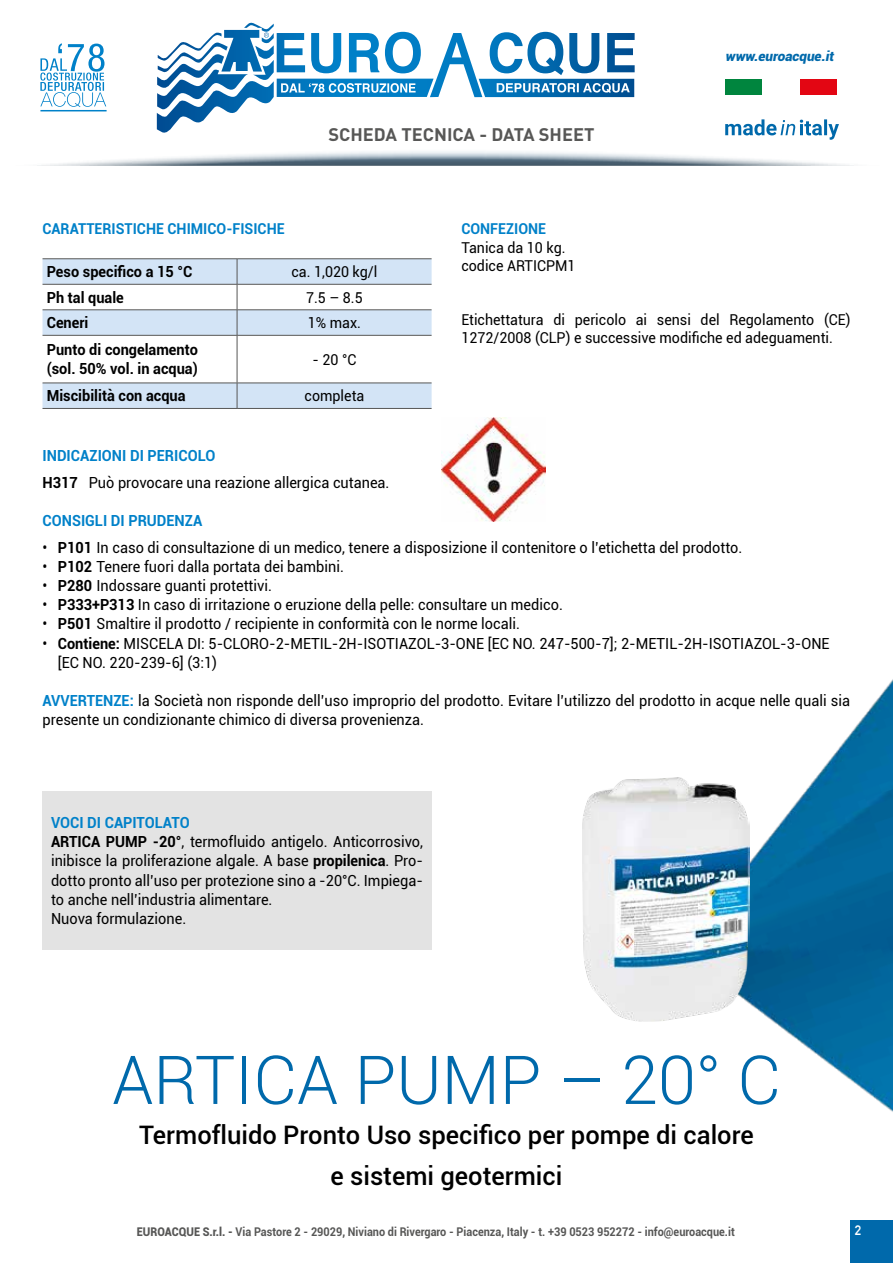
<style>
.page{position:relative;width:893px;height:1263px;background:#fff}
.page>*{position:absolute;margin:0;border:0;box-sizing:border-box;transform-origin:0 0}
.t1{font:300 67.5px "Roboto";color:#0069ab}
.t2{font:500 25.5px/40.5px "Roboto";color:#000;text-align:center}
.t3{font:700 18px "DIN";color:#575756}
.t4{font:15.3px/19.2px "Roboto";color:#000;scale:.95 1}
.t5{font:700 15.3px/19.2px "Roboto";color:#000;scale:.95 1}
.t6{font:700 15.3px "Roboto";color:#0081c9;scale:.95 1}
.t7{font:15px/18.8px "Roboto";color:#000;scale:.95 1}
.t8{font:700 15px "Roboto";color:#0081c9;scale:.95 1}
.t9{font:italic 900 13.5px "Roboto";color:#0069ab}
.t10{font:700 13.5px "DIN Alternate";color:#fff}
.t11{font:700 12px "Roboto";color:#575756;scale:.91 1}
.s1{font-weight:700;color:#0081c9}
.s2{font-weight:700}
.s3{font-weight:900}
</style>
<div class="page">
<div style="left:0;top:148px;width:893px;height:19px;background:#000;opacity:.47"></div>
<svg style="left:479px;top:32px;width:156px;height:65px"></svg>
<svg style="left:264px;top:32px;width:5px;height:6px"></svg>
<svg style="left:40px;top:43px;width:66px;height:64px"></svg>
<hr style="left:40px;top:110px;width:67px;height:1px;background:#0081c9">
<div style="left:725px;top:79px;width:37px;height:16px;background:#00853e"></div>
<div style="left:800px;top:79px;width:37px;height:16px;background:#e30613"></div>
<svg style="left:725px;top:119px;width:114px;height:21px"></svg>
<img style="left:545px;top:465px;width:348px;height:798px">
<img style="left:441px;top:418px;width:104px;height:103px">
<hr style="left:43px;top:258px;width:194px;height:1px;background:#575756">
<hr style="left:237px;top:258px;width:195px;height:1px;background:#575756">
<svg style="left:43px;top:259px;width:389px;height:149px"></svg>
<hr style="left:43px;top:408px;width:194px;height:1px;background:#575756">
<hr style="left:237px;top:408px;width:195px;height:1px;background:#575756">
<img style="left:583px;top:778px;width:166px;height:243px">
<div style="left:43px;top:791px;width:389px;height:158px;background:#e3e3e3"></div>
<p class="t3" style="left:328px;top:123px;width:268px">SCHEDA TECNICA - DATA SHEET</p>
<p class="t9" style="left:725px;top:47px;width:113px">www.euroacque.it</p>
<p class="t8" style="left:43px;top:218px;width:256px">CARATTERISTICHE CHIMICO-FISICHE</p>
<p class="t5" style="left:47px;top:262px;width:155px">Peso specifico a 15 °C</p>
<p class="t7" style="left:291px;top:262px;width:92px">ca. 1,020 kg/l</p>
<p class="t5" style="left:47px;top:287px;width:83px">Ph tal quale</p>
<p class="t7" style="left:306px;top:287px;width:61px">7.5 – 8.5</p>
<p class="t5" style="left:47px;top:313px;width:45px">Ceneri</p>
<p class="t7" style="left:308px;top:313px;width:58px">1% max.</p>
<p class="t5" style="left:47px;top:340px;width:161px">Punto di congelamento (sol. 50% vol. in acqua)</p>
<p class="t7" style="left:312px;top:349px;width:48px">- 20 °C</p>
<p class="t5" style="left:47px;top:386px;width:148px">Miscibilità con acqua</p>
<p class="t7" style="left:305px;top:386px;width:64px">completa</p>
<p class="t8" style="left:461px;top:218px;width:91px">CONFEZIONE</p>
<p class="t7" style="left:461px;top:237px;width:122px">Tanica da 10 kg. codice ARTICPM1</p>
<p class="t7" style="left:461px;top:309px;width:411px">Etichettatura di pericolo ai sensi del Regolamento (CE)<br>1272/2008 (CLP) e successive modifiche ed adeguamenti.</p>
<p class="t4" style="left:43px;top:442px;width:367px;line-height:26.5px"><span class="s1">INDICAZIONI DI PERICOLO<br></span><span class="s2">H317</span> Può provocare una reazione allergica cutanea.</p>
<p class="t6" style="left:43px;top:510px;width:170px">CONSIGLI DI PRUDENZA</p>
<p class="t4" style="left:43px;top:537px;width:738px">• <span class="s2">P101</span> In caso di consultazione di un medico, tenere a disposizione il contenitore o l’etichetta del prodotto.</p>
<p class="t4" style="left:43px;top:556px;width:319px">• <span class="s2">P102</span> Tenere fuori dalla portata dei bambini.</p>
<p class="t4" style="left:43px;top:575px;width:243px">• <span class="s2">P280</span> Indossare guanti protettivi.</p>
<p class="t4" style="left:43px;top:595px;width:549px">• <span class="s2">P333+P313</span> In caso di irritazione o eruzione della pelle: consultare un medico.</p>
<p class="t4" style="left:43px;top:614px;width:504px">• <span class="s2">P501</span> Smaltire il prodotto / recipiente in conformità con le norme locali.</p>
<p class="t4" style="left:58px;top:633px;width:814px;text-indent:-15px">• <span class="s2">Contiene:</span> MISCELA DI: 5-CLORO-2-METIL-2H-ISOTIAZOL-3-ONE [EC NO. 247-500-7]; 2-METIL-2H-ISOTIAZOL-3-ONE [EC NO. 220-239-6] (3:1)</p>
<p class="t4" style="left:43px;top:690px;width:852px"><span class="s1">AVVERTENZE:</span> la Società non risponde dell’uso improprio del prodotto. Evitare l’utilizzo del prodotto in acque nelle quali sia presente un condizionante chimico di diversa provenienza.</p>
<p class="t4" style="left:51px;top:812px;width:393px"><span class="s1">VOCI DI CAPITOLATO<br></span><span class="s2">ARTICA PUMP -20°</span>, termofluido antigelo. Anticorrosivo, inibisce la proliferazione algale. A base <span class="s2">propilenica</span>. Pro&shy;dotto pronto all’uso per protezione sino a -20°C. Impiega&shy;to anche nell’industria alimentare.<br>Nuova formulazione.</p>
<h1 class="t1" style="left:112px;top:1033px;width:670px">ARTICA PUMP – 20° C</h1>
<h2 class="t2" style="left:139px;top:1114px;width:616px">Termofluido Pronto Uso specifico per pompe di calore e sistemi geotermici</h2>
<p class="t11" style="left:137px;top:1223px;width:659px"><span class="s3">EUROACQUE S.r.l. -</span> Via Pastore 2 - 29029, Niviano di Rivergaro - Piacenza, Italy - t. +39 0523 952272 - info@euroacque.it</p>
<p class="t10" style="left:855px;top:1220px;width:8px">2</p>
</div>
